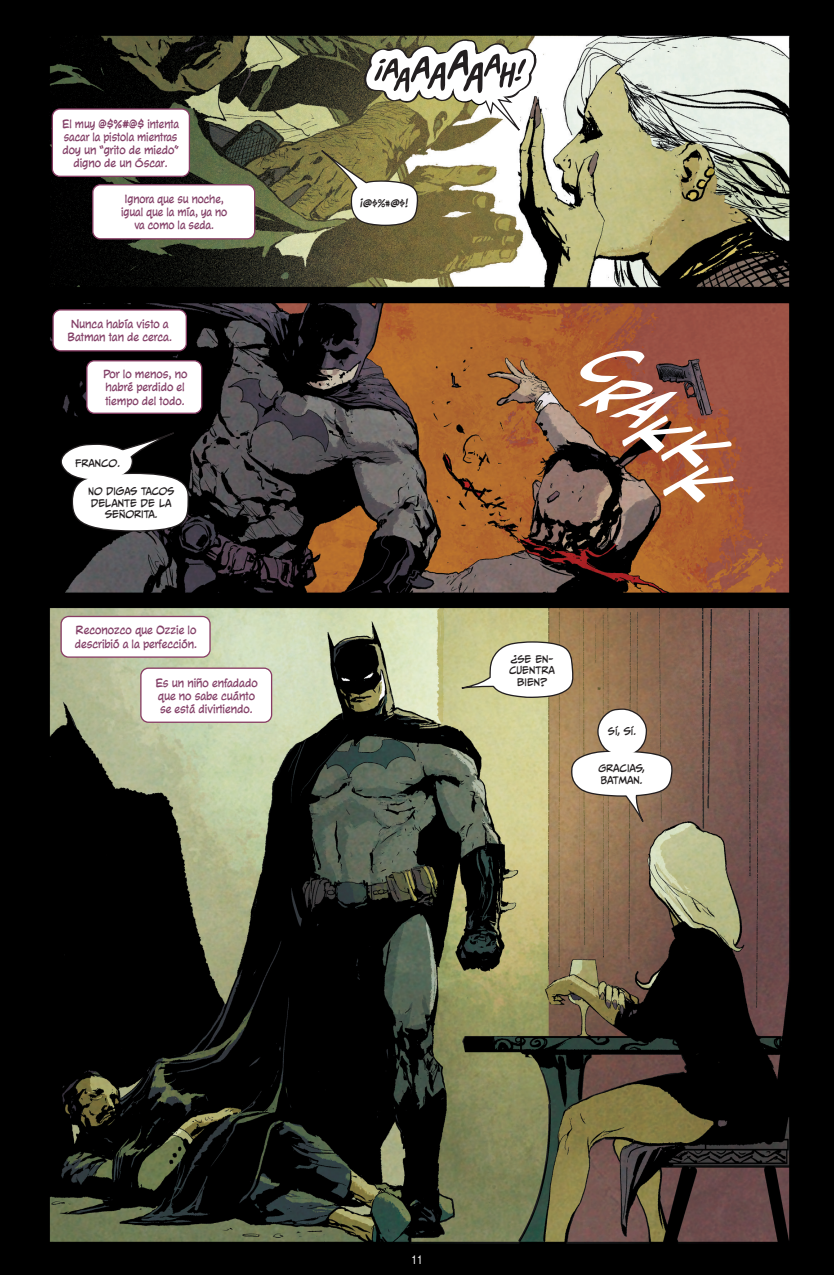
<style>
.page{position:relative;width:834px;height:1275px;background:#fff}
.page>*{position:absolute;margin:0;border:0;box-sizing:border-box;transform-origin:0 0}
.Roq_Penguin{font:condensed 12.25px "Helvetica";color:#fff}
.Roq_Penguin-2{font:11.38px/13.1px "CC Face Front";color:#844168}
.Roq_Penguin-3{font:11.38px/13.1px "CC Face Front";color:#844168;text-align:center;scale:.96 1}
.Roq_Penguin-4{font:9.62px "CC Meanwhile";color:#231f20}
.Roq_Penguin-5{font:9.62px/11.5px "CC Meanwhile";color:#231f20;text-align:center;scale:.96 1}
</style>
<div class="page">
<img style="left:0;top:0;width:833px;height:1275px">
<div style="left:52px;top:109px;width:137px;height:67px;background:#fff;border-radius:8px"></div>
<div style="left:52px;top:108px;width:138px;height:69px;border:1px solid #883d64;border-radius:8px"></div>
<div style="left:93px;top:185px;width:161px;height:54px;background:#fff;border-radius:8px"></div>
<div style="left:92px;top:184px;width:163px;height:55px;border:1px solid #883d64;border-radius:8px"></div>
<div style="left:53px;top:310px;width:133px;height:41px;background:#fff;border-radius:8px"></div>
<div style="left:52px;top:309px;width:135px;height:42px;border:1px solid #883d64;border-radius:8px"></div>
<div style="left:87px;top:361px;width:115px;height:52px;background:#fff;border-radius:8px"></div>
<div style="left:86px;top:360px;width:116px;height:54px;border:1px solid #883d64;border-radius:8px"></div>
<div style="left:61px;top:616px;width:149px;height:41px;background:#fff;border-radius:8px"></div>
<div style="left:60px;top:616px;width:151px;height:42px;border:1px solid #883d64;border-radius:8px"></div>
<div style="left:141px;top:668px;width:130px;height:54px;background:#fff;border-radius:8px"></div>
<div style="left:140px;top:667px;width:132px;height:56px;border:1px solid #883d64;border-radius:8px"></div>
<svg style="left:460px;top:641px;width:113px;height:57px"></svg>
<svg style="left:320px;top:151px;width:98px;height:75px"></svg>
<svg style="left:570px;top:708px;width:103px;height:119px"></svg>
<svg style="left:60px;top:433px;width:129px;height:99px"></svg>
<svg style="left:363px;top:37px;width:174px;height:105px"></svg>
<svg style="left:578px;top:350px;width:156px;height:153px"></svg>
<p class="Roq_Penguin-3" style="left:62px;top:117px;width:123px">El muy @$%#@$ intenta sacar la pistola mientras doy un “grito de miedo” digno de un Óscar.</p>
<p class="Roq_Penguin-3" style="left:124px;top:192px;width:105px">Ignora que su noche,</p>
<p class="Roq_Penguin-3" style="left:121px;top:205px;width:112px">igual que la mía, ya no</p>
<p class="Roq_Penguin-3" style="left:134px;top:218px;width:85px">va como la seda.</p>
<p class="Roq_Penguin-2" style="left:68px;top:317px;width:106px;text-align:center">Nunca había visto a<br>Batman tan de cerca.</p>
<p class="Roq_Penguin-2" style="left:103px;top:368px;width:86px">Por lo menos, no</p>
<p class="Roq_Penguin-2" style="left:105px;top:381px;width:81px">habré perdido el tiempo del todo.</p>
<p class="Roq_Penguin-4" style="left:75px;top:458px;width:47px">FRANCO.</p>
<p class="Roq_Penguin-5" style="left:88px;top:486px;width:91px">NO DIGAS TACOS<br>DELANTE DE LA<br>SEÑORITA.</p>
<p class="Roq_Penguin-2" style="left:75px;top:624px;width:124px">Reconozco que Ozzie lo describió a la perfección.</p>
<p class="Roq_Penguin-2" style="left:155px;top:676px;width:104px">Es un niño enfadado</p>
<p class="Roq_Penguin-2" style="left:158px;top:689px;width:98px">que no sabe cuánto</p>
<p class="Roq_Penguin-2" style="left:160px;top:702px;width:94px">se está divirtiendo.</p>
<p class="Roq_Penguin-4" style="left:360px;top:198px;width:49px">¡@$%#@$!</p>
<p class="Roq_Penguin-4" style="left:510px;top:653px;width:45px">¿SE EN-</p>
<p class="Roq_Penguin-4" style="left:509px;top:665px;width:47px">CUENTRA</p>
<p class="Roq_Penguin-4" style="left:517px;top:676px;width:31px">BIEN?</p>
<p class="Roq_Penguin-4" style="left:608px;top:726px;width:30px">SÍ, SÍ.</p>
<p class="Roq_Penguin-4" style="left:598px;top:763px;width:47px">GRACIAS,</p>
<p class="Roq_Penguin-4" style="left:600px;top:774px;width:43px">BATMAN.</p>
<p class="Roq_Penguin" style="left:411px;top:1252px;width:13px">11</p>
</div>
